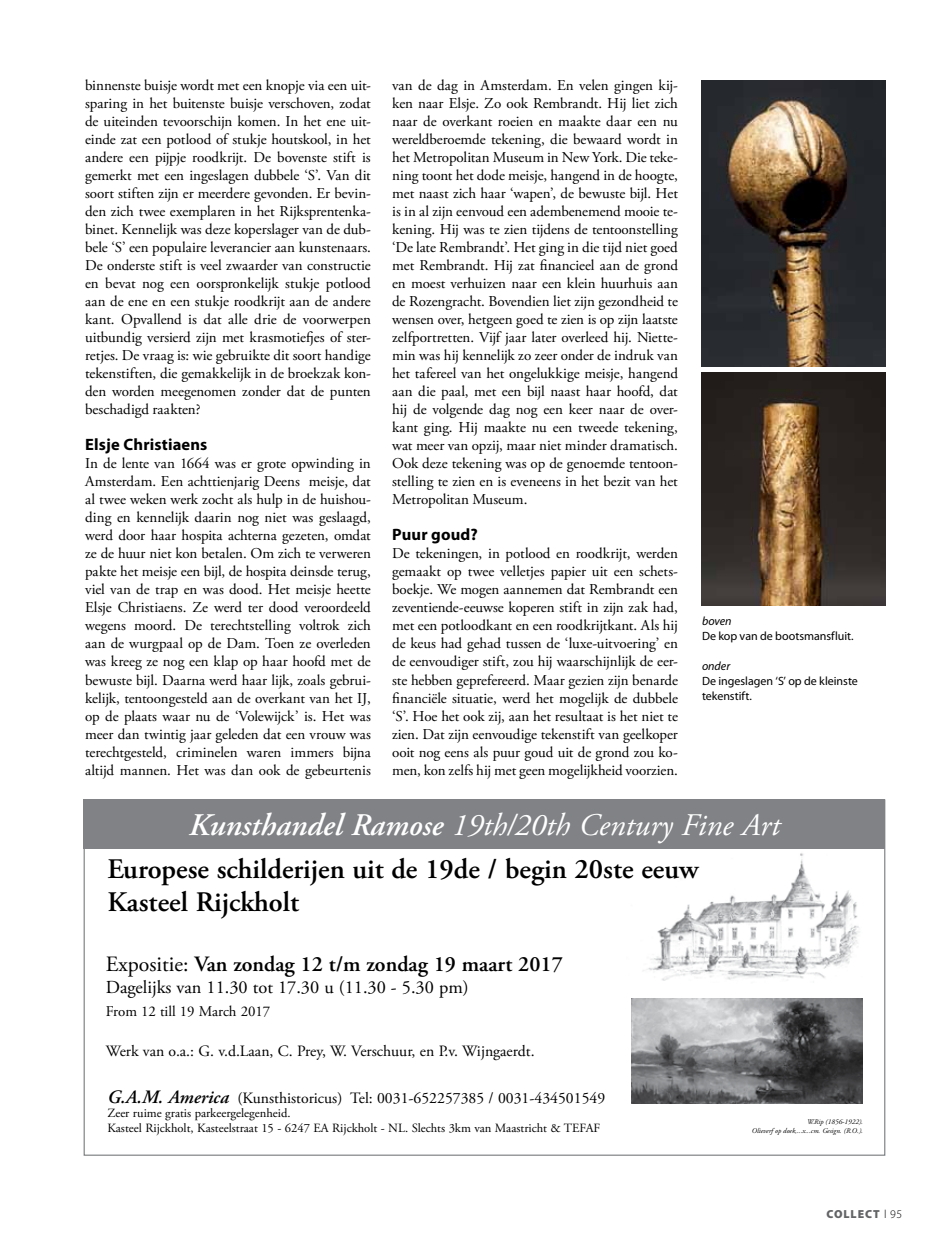
<style>
.page{position:relative;width:936px;height:1251px;background:#fff}
.page>*{position:absolute;margin:0;border:0;box-sizing:border-box;transform-origin:0 0}
.t1{font:italic 31.35px "Adobe Garamond Pro";color:#fff}
.t2{font:600 28.2px/33.9px "Adobe Garamond Pro";color:#000}
.t3{font:600 21.75px "Adobe Garamond Pro";color:#000}
.t4{font:18.3px "Adobe Garamond Pro";color:#000}
.t5{font:700 16.5px "Myriad Pro";letter-spacing:.01em;color:#000}
.t6{font:15.75px "Adobe Garamond Pro";color:#000}
.t7{font:15px/18px "Adobe Garamond Pro";letter-spacing:-.005em;color:#000;text-align:justify}
.t8{font:14.85px "Adobe Garamond Pro";color:#000}
.t9{font:12.6px/15.1px "Adobe Garamond Pro";color:#000}
.t10{font:12px/15px "Myriad Pro";color:#000}
.t11{font:italic 12px "Myriad Pro";color:#000}
.t12{font:900 11.7px "Myriad Pro";letter-spacing:.08em;color:#636466}
.t13{font:italic 7.2px/8.6px "Adobe Garamond Pro";color:#000;text-align:right}
.s1{font-weight:600}
.s2{font-weight:400}
.s3{font-weight:600;font-style:italic;font-size:18.9px}
.s4{font-weight:300;color:#000}
</style>
<div class="page">
<img style="left:702px;top:80px;width:183px;height:287px">
<img style="left:701px;top:372px;width:184px;height:233px">
<img style="left:626px;top:848px;width:237px;height:133px">
<img style="left:631px;top:998px;width:231px;height:105px">
<div style="left:84px;top:799px;width:801px;height:49px;background:#808285"></div>
<p class="t7" style="left:85px;top:77px;width:287px">binnenste buisje wordt met een knopje via een uit&shy;sparing in het buitenste buisje verschoven, zodat de uiteinden tevoorschijn komen. In het ene uit&shy;einde zat een potlood of stukje houtskool, in het andere een pijpje roodkrijt. De bovenste stift is gemerkt met een ingeslagen dubbele ‘S’. Van dit soort stiften zijn er meerdere gevonden. Er bevin&shy;den zich twee exemplaren in het Rijksprentenka&shy;binet. Kennelijk was deze koperslager van de dub&shy;bele ‘S’ een populaire leverancier aan kunstenaars.<br>De onderste stift is veel zwaarder van constructie en bevat nog een oorspronkelijk stukje potlood aan de ene en een stukje roodkrijt aan de andere kant. Opvallend is dat alle drie de voorwerpen uitbundig versierd zijn met krasmotiefjes of ster&shy;retjes. De vraag is: wie gebruikte dit soort handige tekenstiften, die gemakkelijk in de broekzak kon&shy;den worden meegenomen zonder dat de punten beschadigd raakten?</p>
<p class="t5" style="left:85px;top:435px;width:124px">Elsje Christiaens</p>
<p class="t7" style="left:85px;top:455px;width:287px">In de lente van 1664 was er grote opwinding in Amsterdam. Een achttienjarig Deens meisje, dat al twee weken werk zocht als hulp in de huishou&shy;ding en kennelijk daarin nog niet was geslaagd, werd door haar hospita achterna gezeten, omdat ze de huur niet kon betalen. Om zich te verweren pakte het meisje een bijl, de hospita deinsde terug, viel van de trap en was dood. Het meisje heette Elsje Christiaens. Ze werd ter dood veroordeeld wegens moord. De terechtstelling voltrok zich aan de wurgpaal op de Dam. Toen ze overleden was kreeg ze nog een klap op haar hoofd met de bewuste bijl. Daarna werd haar lijk, zoals gebrui&shy;kelijk, tentoongesteld aan de overkant van het IJ, op de plaats waar nu de ‘Volewijck’ is. Het was meer dan twintig jaar geleden dat een vrouw was terechtgesteld, criminelen waren immers bijna altijd mannen. Het was dan ook de gebeurtenis</p>
<p class="t7" style="left:392px;top:77px;width:287px">van de dag in Amsterdam. En velen gingen kij&shy;ken naar Elsje. Zo ook Rembrandt. Hij liet zich naar de overkant roeien en maakte daar een nu wereldberoemde tekening, die bewaard wordt in het Metropolitan Museum in New York. Die teke&shy;ning toont het dode meisje, hangend in de hoogte, met naast zich haar ‘wapen’, de bewuste bijl. Het is in al zijn eenvoud een adembenemend mooie te&shy;kening. Hij was te zien tijdens de tentoonstelling ‘De late Rembrandt’. Het ging in die tijd niet goed met Rembrandt. Hij zat financieel aan de grond en moest verhuizen naar een klein huurhuis aan de Rozengracht. Bovendien liet zijn gezondheid te wensen over, hetgeen goed te zien is op zijn laatste zelfportretten. Vijf jaar later overleed hij. Niette&shy;min was hij kennelijk zo zeer onder de indruk van het tafereel van het ongelukkige meisje, hangend aan die paal, met een bijl naast haar hoofd, dat hij de volgende dag nog een keer naar de over&shy;kant ging. Hij maakte nu een tweede tekening, wat meer van opzij, maar niet minder dramatisch.<br>Ook deze tekening was op de genoemde tentoon&shy;stelling te zien en is eveneens in het bezit van het Metropolitan Museum.</p>
<p class="t5" style="left:392px;top:525px;width:87px">Puur goud?</p>
<p class="t7" style="left:392px;top:545px;width:287px">De tekeningen, in potlood en roodkrijt, werden gemaakt op twee velletjes papier uit een schets&shy;boekje. We mogen aannemen dat Rembrandt een zeventiende-eeuwse koperen stift in zijn zak had, met een potloodkant en een roodkrijtkant. Als hij de keus had gehad tussen de ‘luxe-uitvoering’ en de eenvoudiger stift, zou hij waarschijnlijk de eer&shy;ste hebben geprefereerd. Maar gezien zijn benarde financiële situatie, werd het mogelijk de dubbele ‘S’. Hoe het ook zij, aan het resultaat is het niet te zien. Dat zijn eenvoudige tekenstift van geelkoper ooit nog eens als puur goud uit de grond zou ko&shy;men, kon zelfs hij met geen mogelijkheid voorzien.</p>
<h1 class="t1" style="left:189px;top:806px;width:592px"><span class="s1">Kunsthandel Ramose</span> 19th/20th Century Fine Art</h1>
<p class="t11" style="left:702px;top:614px;width:31px">boven</p>
<p class="t10" style="left:702px;top:628px;width:153px">De kop van de bootsmansfluit.</p>
<p class="t11" style="left:702px;top:659px;width:30px">onder</p>
<p class="t10" style="left:702px;top:673px;width:157px">De ingeslagen ‘S’ op de kleinste tekenstift.</p>
<h2 class="t2" style="left:107px;top:851px;width:592px">Europese schilderijen uit de 19de / begin 20ste eeuw<br>Kasteel Rijckholt</h2>
<h3 class="t3" style="left:106px;top:951px;width:458px"><span class="s2">Expositie:</span> Van zondag 12 t/m zondag 19 maart 2017</h3>
<p class="t4" style="left:106px;top:975px;width:364px">Dagelijks van 11.30 tot 17.30 u (11.30 - 5.30 pm)</p>
<p class="t8" style="left:106px;top:1002px;width:166px">From 12 till 19 March 2017</p>
<p class="t6" style="left:106px;top:1040px;width:430px">Werk van o.a.: G. v.d.Laan, C. Prey, W. Verschuur, en P.v. Wijngaerdt.</p>
<p class="t6" style="left:107px;top:1088px;width:499px"><span class="s3">G.A.M. America</span> (Kunsthistoricus) Tel: 0031-652257385 / 0031-434501549</p>
<p class="t9" style="left:107px;top:1105px;width:494px">Zeer ruime gratis parkeergelegenheid.<br>Kasteel Rijckholt, Kasteelstraat 15 - 6247 EA Rijckholt - NL. Slechts 3km van Maastricht &amp; TEFAF</p>
<p class="t13" style="left:751px;top:1117px;width:113px">W.Rip (1856-1922).<br>Olieverf op doek,...x...cm. Gesign. (R.O.).</p>
<p class="t12" style="left:826px;top:1207px;width:77px">COLLECT <span class="s4">l 95</span></p>
</div>
